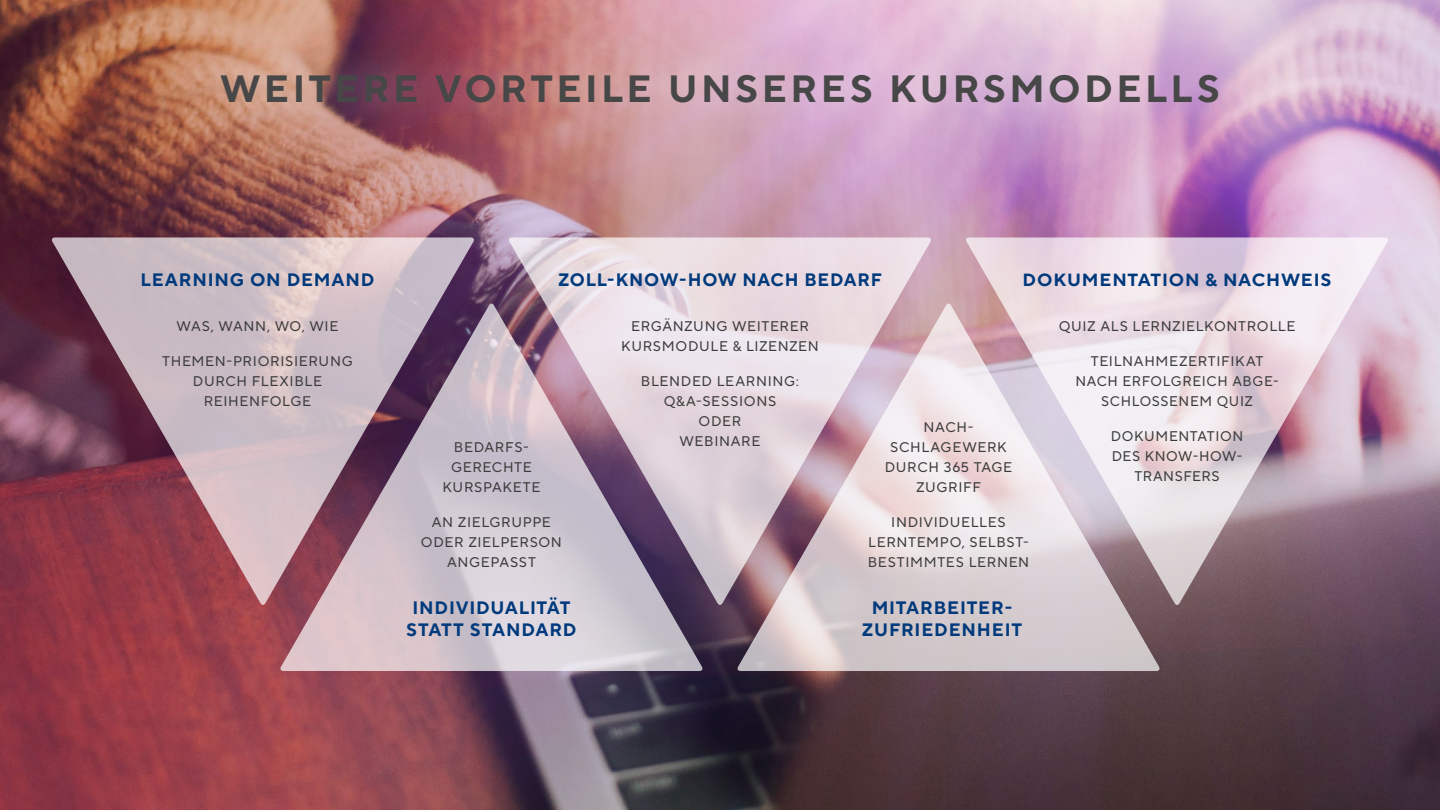
<style>
.page{position:relative;width:1440px;height:810px;background:#fff}
.page>*{position:absolute;margin:0;border:0;box-sizing:border-box;transform-origin:0 0}
.t1{font:700 38px "TT Norms Pro";letter-spacing:.09em;color:#474747}
.t2{font:700 18px/22px "TT Norms Pro";letter-spacing:.045em;color:#003a7c;text-align:center}
.t3{font:700 17.6px "TT Norms Pro";letter-spacing:.045em;color:#003a7c}
.t4{font:14px/20px "TT Norms Pro";letter-spacing:.045em;color:#3b3b3b;text-align:center}
</style>
<div class="page">
<img style="left:0;top:0;width:1440px;height:810px">
<div style="left:187px;top:38px;width:1067px;height:101px;background:#fff;opacity:.4"></div>
<svg style="left:51px;top:237px;width:1338px;height:434px;background:#c3acb6"></svg>
<h1 class="t1" style="left:220px;top:60px;width:1001px">WEITERE VORTEILE UNSERES KURSMODELLS</h1>
<p class="t2" style="left:140px;top:268px;width:236px">LEARNING ON DEMAND</p>
<p class="t2" style="left:558px;top:268px;width:325px">ZOLL-KNOW-HOW NACH BEDARF</p>
<p class="t3" style="left:1023px;top:266px;width:310px">DOKUMENTATION &amp; NACHWEIS</p>
<p class="t4" style="left:177px;top:316px;width:163px">WAS, WANN, WO, WIE</p>
<p class="t4" style="left:162px;top:351px;width:192px">THEMEN-PRIORISIERUNG<br>DURCH FLEXIBLE<br>REIHENFOLGE</p>
<p class="t4" style="left:442px;top:437px;width:100px">BEDARFS-<br>GERECHTE<br>KURSPAKETE</p>
<p class="t4" style="left:421px;top:512px;width:143px">AN ZIELGRUPPE<br>ODER ZIELPERSON<br>ANGEPASST</p>
<p class="t4" style="left:621px;top:316px;width:199px">ERGÄNZUNG WEITERER<br>KURSMODULE &amp; LIZENZEN</p>
<p class="t4" style="left:641px;top:371px;width:160px">BLENDED LEARNING:<br>Q&amp;A-SESSIONS<br>ODER<br>WEBINARE</p>
<p class="t4" style="left:885px;top:417px;width:129px">NACH-<br>SCHLAGEWERK<br>DURCH 365 TAGE<br>ZUGRIFF</p>
<p class="t4" style="left:868px;top:512px;width:163px">INDIVIDUELLES<br>LERNTEMPO, SELBST-<br>BESTIMMTES LERNEN</p>
<p class="t2" style="left:406px;top:596px;width:172px">INDIVIDUALITÄT<br>STATT STANDARD</p>
<p class="t2" style="left:862px;top:596px;width:162px">MITARBEITER-<br>ZUFRIEDENHEIT</p>
<p class="t4" style="left:1059px;top:316px;width:238px">QUIZ ALS LERNZIELKONTROLLE</p>
<p class="t4" style="left:1075px;top:351px;width:205px">TEILNAHMEZERTIFIKAT<br>NACH ERFOLGREICH ABGE-<br>SCHLOSSENEM QUIZ</p>
<p class="t4" style="left:1111px;top:426px;width:134px">DOKUMENTATION<br>DES KNOW-HOW-<br>TRANSFERS</p>
</div>
